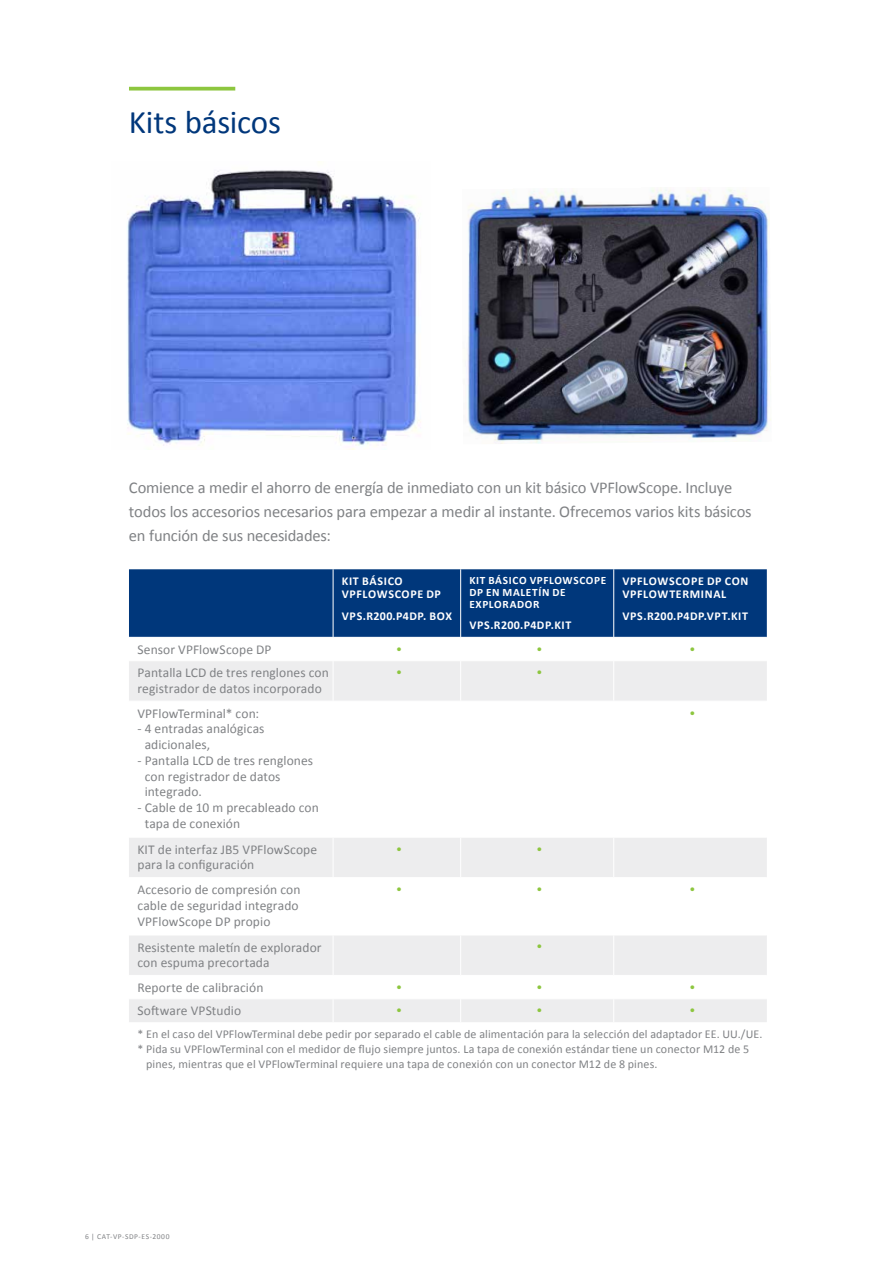
<style>
.page{position:relative;width:893px;height:1263px;background:#fff}
.page>*{position:absolute;margin:0;border:0;box-sizing:border-box;transform-origin:0 0}
.t1{font:33px "Calibri";letter-spacing:-.01em;color:#00377b}
.t2{font:16.5px/24px "Calibri";letter-spacing:-.01em;color:#808285}
.t3{font:13.5px/15.8px "Calibri";letter-spacing:.01em;color:#808285}
.t4{font:12px "Calibri";letter-spacing:.01em;color:#808285}
.t5{font:700 12px/13.5px "Calibri";letter-spacing:.05em;color:#fff}
.t6{font:12px "Calibri";color:#8dc63f}
.t7{font:700 11.25px/12px "Calibri";letter-spacing:.055em;color:#fff}
.t8{font:7.5px "Calibri";letter-spacing:.075em;color:#808285}
</style>
<div class="page">
<svg style="left:129px;top:661px;width:638px;height:361px"></svg>
<div style="left:129px;top:569px;width:638px;height:68px;background:#00377b"></div>
<hr style="left:333px;top:661px;width:1px;height:40px;background:#fff">
<hr style="left:460px;top:661px;width:1px;height:40px;background:#fff">
<hr style="left:613px;top:661px;width:1px;height:40px;background:#fff">
<hr style="left:129px;top:701px;width:204px;height:1px;background:#fff">
<hr style="left:333px;top:701px;width:128px;height:1px;background:#fff">
<hr style="left:333px;top:701px;width:1px;height:136px;background:#fff">
<hr style="left:461px;top:701px;width:153px;height:1px;background:#fff">
<hr style="left:460px;top:701px;width:1px;height:136px;background:#fff">
<hr style="left:614px;top:701px;width:153px;height:1px;background:#fff">
<hr style="left:613px;top:701px;width:1px;height:136px;background:#fff">
<hr style="left:129px;top:837px;width:204px;height:1px;background:#fff">
<hr style="left:333px;top:837px;width:128px;height:1px;background:#fff">
<hr style="left:333px;top:837px;width:1px;height:40px;background:#fff">
<hr style="left:461px;top:837px;width:153px;height:1px;background:#fff">
<hr style="left:460px;top:837px;width:1px;height:40px;background:#fff">
<hr style="left:614px;top:837px;width:153px;height:1px;background:#fff">
<hr style="left:613px;top:837px;width:1px;height:40px;background:#fff">
<hr style="left:129px;top:877px;width:204px;height:1px;background:#fff">
<hr style="left:333px;top:877px;width:128px;height:1px;background:#fff">
<hr style="left:333px;top:878px;width:1px;height:57px;background:#fff">
<hr style="left:461px;top:877px;width:153px;height:1px;background:#fff">
<hr style="left:460px;top:878px;width:1px;height:57px;background:#fff">
<hr style="left:614px;top:877px;width:153px;height:1px;background:#fff">
<hr style="left:613px;top:878px;width:1px;height:57px;background:#fff">
<hr style="left:129px;top:935px;width:204px;height:1px;background:#fff">
<hr style="left:333px;top:935px;width:128px;height:1px;background:#fff">
<hr style="left:333px;top:935px;width:1px;height:40px;background:#fff">
<hr style="left:461px;top:935px;width:153px;height:1px;background:#fff">
<hr style="left:460px;top:935px;width:1px;height:40px;background:#fff">
<hr style="left:614px;top:935px;width:153px;height:1px;background:#fff">
<hr style="left:613px;top:935px;width:1px;height:40px;background:#fff">
<hr style="left:129px;top:975px;width:204px;height:1px;background:#fff">
<hr style="left:333px;top:975px;width:128px;height:1px;background:#fff">
<hr style="left:461px;top:975px;width:153px;height:1px;background:#fff">
<hr style="left:614px;top:975px;width:153px;height:1px;background:#fff">
<hr style="left:129px;top:998px;width:204px;height:1px;background:#fff">
<hr style="left:333px;top:998px;width:128px;height:1px;background:#fff">
<svg style="left:333px;top:976px;width:1px;height:46px"></svg>
<hr style="left:461px;top:998px;width:153px;height:1px;background:#fff">
<svg style="left:460px;top:976px;width:1px;height:46px"></svg>
<hr style="left:614px;top:998px;width:153px;height:1px;background:#fff">
<svg style="left:613px;top:976px;width:1px;height:46px"></svg>
<svg style="left:129px;top:87px;width:106px;height:4px"></svg>
<img style="left:127px;top:170px;width:294px;height:279px">
<img style="left:467px;top:187px;width:304px;height:257px">
<h1 class="t1" style="left:129px;top:101px;width:153px">Kits básicos</h1>
<p class="t2" style="left:129px;top:476px;width:624px">Comience a medir el ahorro de energía de inmediato con un kit básico VPFlowScope. Incluye todos los accesorios necesarios para empezar a medir al instante. Ofrecemos varios kits básicos en función de sus necesidades:</p>
<p class="t5" style="left:342px;top:574px;width:101px">KIT BÁSICO<br>VPFLOWSCOPE DP</p>
<p class="t5" style="left:342px;top:609px;width:112px">VPS.R200.P4DP. BOX</p>
<p class="t7" style="left:469px;top:574px;width:138px">KIT BÁSICO VPFLOWSCOPE<br>DP EN MALETÍN DE<br>EXPLORADOR</p>
<p class="t5" style="left:469px;top:618px;width:104px">VPS.R200.P4DP.KIT</p>
<p class="t5" style="left:622px;top:574px;width:128px">VPFLOWSCOPE DP CON<br>VPFLOWTERMINAL</p>
<p class="t5" style="left:622px;top:609px;width:127px">VPS.R200.P4DP.VPT.KIT</p>
<p class="t3" style="left:137px;top:641px;width:135px">Sensor VPFlowScope DP</p>
<p class="t6" style="left:396px;top:641px;width:7px">•</p>
<p class="t6" style="left:536px;top:641px;width:7px">•</p>
<p class="t6" style="left:689px;top:641px;width:7px">•</p>
<p class="t3" style="left:137px;top:665px;width:193px">Pantalla LCD de tres renglones con registrador de datos incorporado</p>
<p class="t6" style="left:396px;top:664px;width:7px">•</p>
<p class="t6" style="left:536px;top:664px;width:7px">•</p>
<p class="t3" style="left:137px;top:705px;width:123px">VPFlowTerminal* con:</p>
<p class="t3" style="left:145px;top:721px;width:121px;text-indent:-7px">- 4 entradas analógicas adicionales,</p>
<p class="t3" style="left:145px;top:752px;width:170px;text-indent:-7px">- Pantalla LCD de tres renglones con registrador de datos integrado.</p>
<p class="t3" style="left:145px;top:800px;width:176px;text-indent:-7px">- Cable de 10 m precableado con tapa de conexión</p>
<p class="t6" style="left:689px;top:705px;width:7px">•</p>
<p class="t3" style="left:137px;top:841px;width:181px">KIT de interfaz JB5 VPFlowScope para la configuración</p>
<p class="t6" style="left:396px;top:841px;width:7px">•</p>
<p class="t6" style="left:536px;top:841px;width:7px">•</p>
<p class="t3" style="left:137px;top:882px;width:165px">Accesorio de compresión con cable de seguridad integrado<br>VPFlowScope DP propio</p>
<p class="t6" style="left:396px;top:881px;width:7px">•</p>
<p class="t6" style="left:536px;top:881px;width:7px">•</p>
<p class="t6" style="left:689px;top:881px;width:7px">•</p>
<p class="t3" style="left:137px;top:939px;width:186px">Resistente maletín de explorador con espuma precortada</p>
<p class="t6" style="left:536px;top:939px;width:7px">•</p>
<p class="t3" style="left:137px;top:979px;width:128px">Reporte de calibración</p>
<p class="t6" style="left:396px;top:979px;width:7px">•</p>
<p class="t6" style="left:536px;top:979px;width:7px">•</p>
<p class="t6" style="left:689px;top:979px;width:7px">•</p>
<p class="t3" style="left:137px;top:1003px;width:105px">Software VPStudio</p>
<p class="t6" style="left:396px;top:1002px;width:7px">•</p>
<p class="t6" style="left:536px;top:1002px;width:7px">•</p>
<p class="t6" style="left:689px;top:1002px;width:7px">•</p>
<p class="t4" style="left:137px;top:1026px;width:626px">* En el caso del VPFlowTerminal debe pedir por separado el cable de alimentación para la selección del adaptador EE. UU./UE.</p>
<p class="t4" style="left:137px;top:1041px;width:613px">* Pida su VPFlowTerminal con el medidor de flujo siempre juntos. La tapa de conexión estándar tiene un conector M12 de 5</p>
<p class="t4" style="left:146px;top:1056px;width:513px">pines, mientras que el VPFlowTerminal requiere una tapa de conexión con un conector M12 de 8 pines.</p>
<p class="t8" style="left:85px;top:1231px;width:86px">6 | CAT-VP-SDP-ES-2000</p>
</div>
